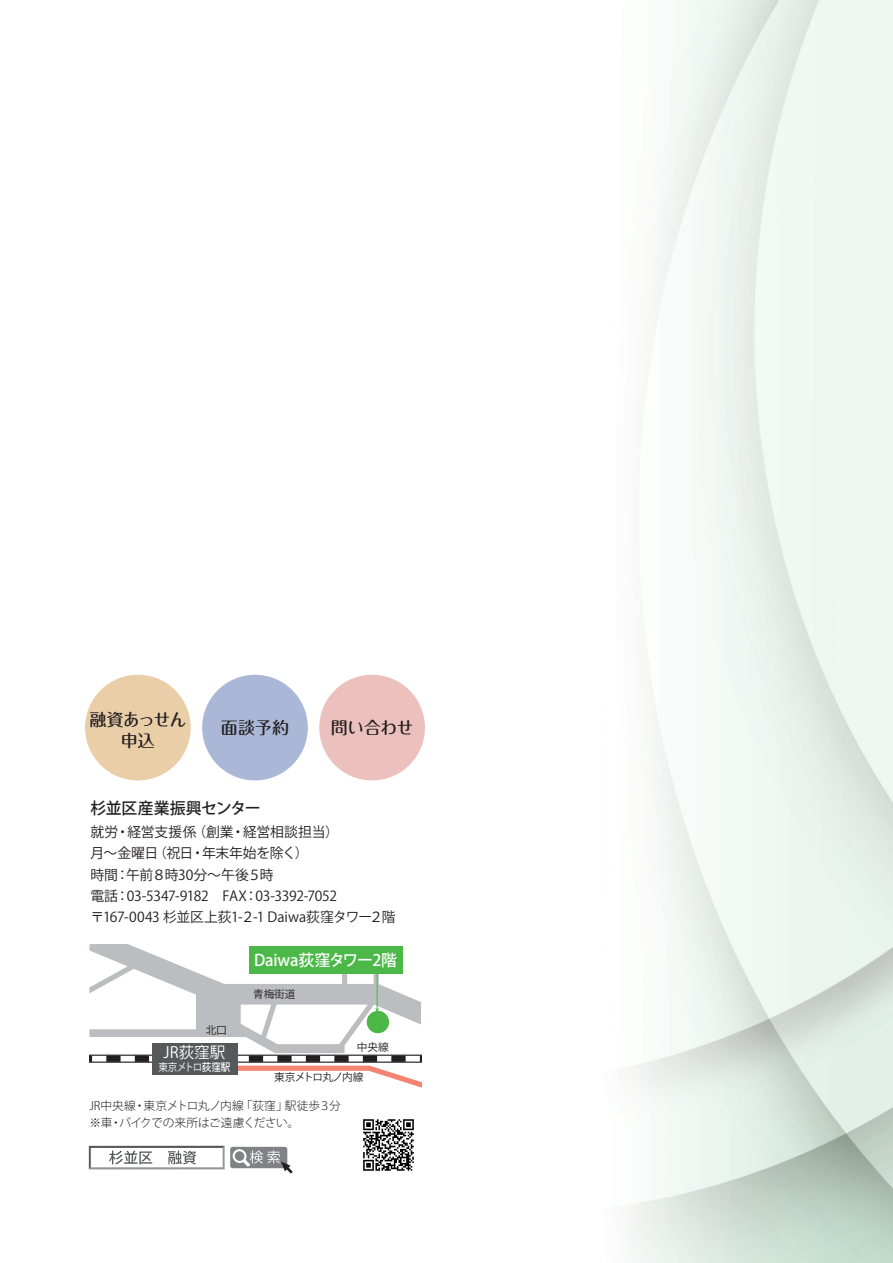
<style>
.page{position:relative;width:893px;height:1263px;background:#fff}
.page>*{position:absolute;margin:0;border:0;box-sizing:border-box;transform-origin:0 0}
.t1{font:500 16.95px "Maru Fo Pro";letter-spacing:-.025em;color:#231f20}
.t2{font:500 15.9px "Koz Go Pr 6 N";letter-spacing:-.015em;color:#fff}
.t3{font:500 15.9px "Koz Go Pr 6 N";letter-spacing:-.025em;color:#231f20}
.t4{font:15.6px "Koz Go Pr 6 N";color:#fff}
.t5{font:13.8px/21.3px "Koz Go Pr 6 N";letter-spacing:-.025em;color:#231f20}
.t6{font:300 11.7px/17px "Koz Go Pr 6 N";letter-spacing:-.01em;color:#231f20}
.t7{font:10.65px "Koz Go Pr 6 N";letter-spacing:-.06em;color:#231f20}
.t8{font:10.65px "Koz Go Pr 6 N";letter-spacing:-.015em;color:#231f20}
.t9{font:10.65px "Koz Go Pr 6 N";letter-spacing:-.09em;color:#fff;scale:.9 1}
.s1{font-weight:500}
</style>
<div class="page">
<img style="left:85px;top:0;width:808px;height:1263px">
<div style="left:89px;top:939px;width:332px;height:153px;background:#fff"></div>
<svg style="left:89px;top:944px;width:332px;height:144px"></svg>
<div style="left:230px;top:1147px;width:57px;height:21px;background:#808285;border-radius:2px"></div>
<svg style="left:89px;top:1146px;width:136px;height:23px"></svg>
<svg style="left:233px;top:1149px;width:60px;height:24px"></svg>
<div style="left:355px;top:1111px;width:67px;height:67px;background:#fff"></div>
<img style="left:363px;top:1119px;width:51px;height:52px">
<div style="left:319px;top:675px;width:106px;height:105px;background:#ecc0bc;border-radius:50%"></div>
<div style="left:202px;top:675px;width:106px;height:105px;background:#abb7d7;border-radius:50%"></div>
<div style="left:85px;top:675px;width:106px;height:105px;background:#e9cea8;border-radius:50%"></div>
<p class="t1" style="left:89px;top:706px;width:98px">融資あっせん</p>
<p class="t1" style="left:121px;top:727px;width:35px">申込</p>
<p class="t1" style="left:221px;top:714px;width:70px">面談予約</p>
<p class="t1" style="left:331px;top:714px;width:84px">問い合わせ</p>
<p class="t3" style="left:90px;top:799px;width:172px">杉並区産業振興センター</p>
<p class="t5" style="left:90px;top:822px;width:307px">就労・経営支援係（創業・経営相談担当）<br>月～金曜日（祝日・年末年始を除く）<br>時間：午前８時30分～午後５時<br>電話：03-5347-9182　FAX：03-3392-7052〒167-0043 杉並区上荻1-２-1 Daiwa荻窪タワー２階</p>
<p class="t2" style="left:254px;top:951px;width:145px">Daiwa荻窪タワー2階</p>
<p class="t8" style="left:206px;top:1024px;width:23px">北口</p>
<p class="t4" style="left:164px;top:1043px;width:63px">JR荻窪駅</p>
<p class="t9" style="left:158px;top:1061px;width:82px">東京メトロ<span class="s1">荻窪駅</span></p>
<p class="t8" style="left:253px;top:988px;width:44px">青梅街道</p>
<p class="t8" style="left:357px;top:1041px;width:33px">中央線</p>
<p class="t7" style="left:274px;top:1071px;width:91px">東京メトロ丸ノ内線</p>
<p class="t6" style="left:89px;top:1097px;width:253px">JR中央線・東京メトロ丸ノ内線「荻窪」駅徒歩３分※車・バイクでの来所はご遠慮ください。</p>
</div>
